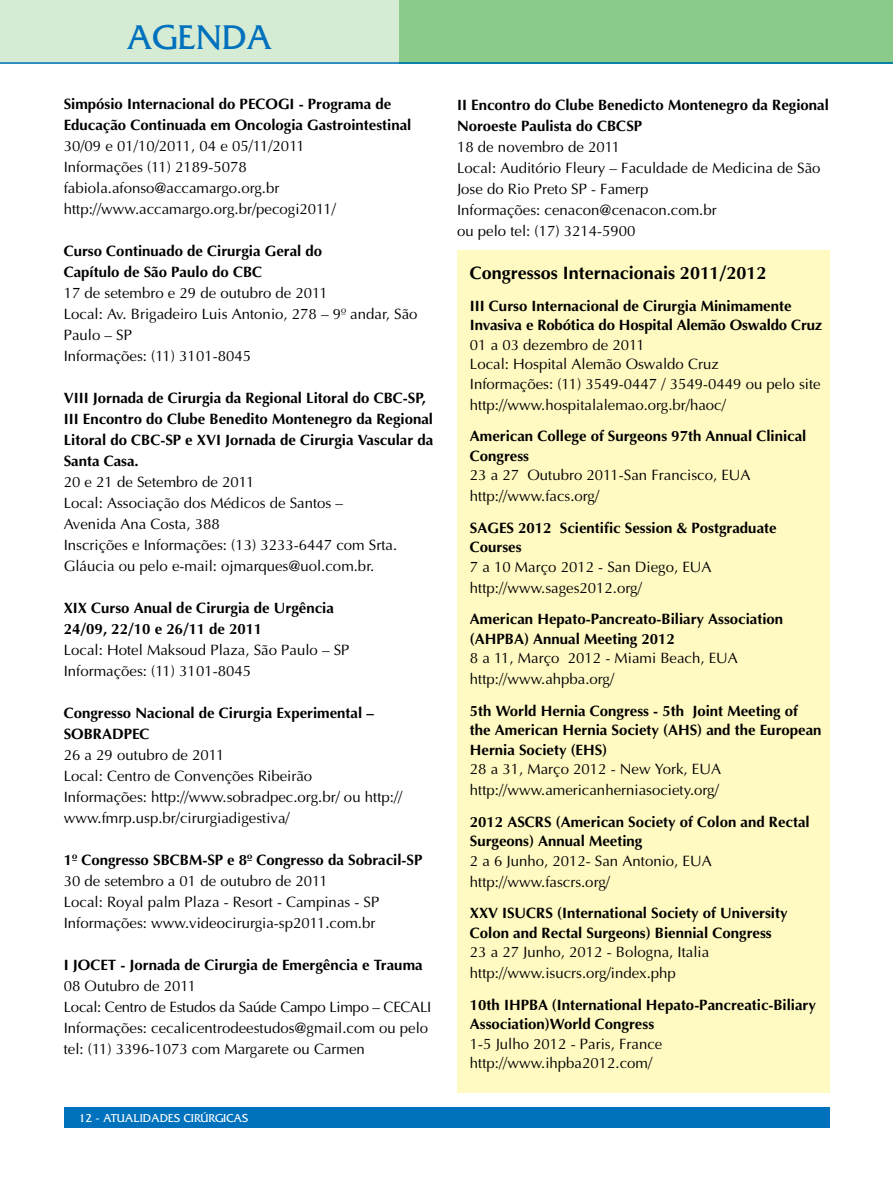
<style>
.page{position:relative;width:893px;height:1191px;background:#fff}
.page>*{position:absolute;margin:0;border:0;box-sizing:border-box;transform-origin:0 0}
.t1{font:36px "France";color:#0071bc}
.t2{font:700 18px "Ottawa";color:#000}
.t3{font:15px/21px "Ottawa";color:#000}
.t4{font:700 15px/19.5px "Ottawa";color:#000}
.t5{font:12px "France";color:#fff}
</style>
<div class="page">
<div style="left:398px;top:0;width:495px;height:62px;background:#8aca8b"></div>
<div style="left:0;top:0;width:398px;height:64px;background:#d6ebd4"></div>
<hr style="left:0;top:62px;width:893px;height:2px;background:#0071bc">
<div style="left:64px;top:1107px;width:765px;height:20px;background:#0071bc"></div>
<div style="left:457px;top:249px;width:372px;height:843px;background:#fffac2"></div>
<h1 class="t1" style="left:127px;top:17px;width:147px">AGENDA</h1>
<p class="t4" style="left:64px;top:93px;width:349px;line-height:21px">Simpósio Internacional do PECOGI - Programa de<br>Educação Continuada em Oncologia Gastrointestinal</p>
<p class="t3" style="left:64px;top:135px;width:274px">30/09 e 01/10/2011, 04 e 05/11/2011<br>Informações (11) 2189-5078 fabiola.afonso@accamargo.org.br http://www.accamargo.org.br/pecogi2011/</p>
<p class="t4" style="left:64px;top:240px;width:260px;line-height:21px">Curso Continuado de Cirurgia Geral do<br>Capítulo de São Paulo do CBC</p>
<p class="t3" style="left:64px;top:282px;width:355px">17 de setembro e 29 de outubro de 2011<br>Local: Av. Brigadeiro Luis Antonio, 278 – 9º andar, São<br>Paulo – SP<br>Informações: (11) 3101-8045</p>
<p class="t4" style="left:64px;top:387px;width:371px;line-height:21px">VIII Jornada de Cirurgia da Regional Litoral do CBC-SP, III Encontro do Clube Benedito Montenegro da Regional Litoral do CBC-SP e XVI Jornada de Cirurgia Vascular da Santa Casa.</p>
<p class="t3" style="left:64px;top:471px;width:335px">20 e 21 de Setembro de 2011<br>Local: Associação dos Médicos de Santos – Avenida Ana Costa, 388<br>Inscrições e Informações: (13) 3233-6447 com Srta.<br>Gláucia ou pelo e-mail: ojmarques@uol.com.br.</p>
<p class="t4" style="left:64px;top:597px;width:272px;line-height:21px">XIX Curso Anual de Cirurgia de Urgência<br>24/09, 22/10 e 26/11 de 2011</p>
<p class="t3" style="left:64px;top:639px;width:287px">Local: Hotel Maksoud Plaza, São Paulo – SP<br>Informações: (11) 3101-8045</p>
<p class="t4" style="left:64px;top:702px;width:312px;line-height:21px">Congresso Nacional de Cirurgia Experimental –<br>SOBRADPEC</p>
<p class="t3" style="left:64px;top:744px;width:340px">26 a 29 outubro de 2011<br>Local: Centro de Convenções Ribeirão<br>Informações: http://www.sobradpec.org.br/ ou http:// www.fmrp.usp.br/cirurgiadigestiva/</p>
<p class="t4" style="left:64px;top:850px;width:360px">1º Congresso SBCBM-SP e 8º Congresso da Sobracil-SP</p>
<p class="t3" style="left:64px;top:870px;width:317px">30 de setembro a 01 de outubro de 2011<br>Local: Royal palm Plaza - Resort - Campinas - SP<br>Informações: www.videocirurgia-sp2011.com.br</p>
<p class="t4" style="left:64px;top:955px;width:360px">I JOCET - Jornada de Cirurgia de Emergência e Trauma</p>
<p class="t3" style="left:64px;top:975px;width:369px">08 Outubro de 2011<br>Local: Centro de Estudos da Saúde Campo Limpo – CECALI Informações: cecalicentrodeestudos@gmail.com ou pelo tel: (11) 3396-1073 com Margarete ou Carmen</p>
<p class="t5" style="left:79px;top:1111px;width:171px">12 - ATUALIDADES CIRÚRGICAS</p>
<p class="t4" style="left:457px;top:94px;width:373px;line-height:21px">II Encontro do Clube Benedicto Montenegro da Regional<br>Noroeste Paulista do CBCSP</p>
<p class="t3" style="left:457px;top:136px;width:365px">18 de novembro de 2011<br>Local: Auditório Fleury – Faculdade de Medicina de São Jose do Rio Preto SP - Famerp<br>Informações: cenacon@cenacon.com.br<br>ou pelo tel: (17) 3214-5900</p>
<p class="t2" style="left:470px;top:262px;width:298px">Congressos Internacionais 2011/2012</p>
<p class="t4" style="left:470px;top:296px;width:354px">III Curso Internacional de Cirurgia Minimamente<br>Invasiva e Robótica do Hospital Alemão Oswaldo Cruz</p>
<p class="t3" style="left:470px;top:335px;width:352px;line-height:19.5px">01 a 03 dezembro de 2011<br>Local: Hospital Alemão Oswaldo Cruz<br>Informações: (11) 3549-0447 / 3549-0449 ou pelo site</p>
<p class="t3" style="left:470px;top:394px;width:258px">http://www.hospitalalemao.org.br/haoc/</p>
<p class="t4" style="left:470px;top:426px;width:338px">American College of Surgeons 97th Annual Clinical<br>Congress</p>
<p class="t3" style="left:470px;top:465px;width:282px">23 a 27 Outubro 2011-San Francisco, EUA http://www.facs.org/</p>
<p class="t4" style="left:470px;top:518px;width:308px">SAGES 2012 Scientific Session &amp; Postgraduate<br>Courses</p>
<p class="t3" style="left:470px;top:556px;width:243px">7 a 10 Março 2012 - San Diego, EUA http://www.sages2012.org/</p>
<p class="t4" style="left:470px;top:609px;width:315px">American Hepato-Pancreato-Biliary Association (AHPBA) Annual Meeting 2012</p>
<p class="t3" style="left:470px;top:648px;width:270px">8 a 11, Março 2012 - Miami Beach, EUA http://www.ahpba.org/</p>
<p class="t4" style="left:470px;top:701px;width:353px">5th World Hernia Congress - 5th Joint Meeting of the American Hernia Society (AHS) and the European<br>Hernia Society (EHS)</p>
<p class="t3" style="left:470px;top:759px;width:253px">28 a 31, Março 2012 - New York, EUA http://www.americanherniasociety.org/</p>
<p class="t4" style="left:470px;top:812px;width:341px">2012 ASCRS (American Society of Colon and Rectal<br>Surgeons) Annual Meeting</p>
<p class="t3" style="left:470px;top:850px;width:243px">2 a 6 Junho, 2012- San Antonio, EUA http://www.fascrs.org/</p>
<p class="t4" style="left:470px;top:903px;width:319px">XXV ISUCRS (International Society of University<br>Colon and Rectal Surgeons) Biennial Congress</p>
<p class="t3" style="left:470px;top:942px;width:241px">23 a 27 Junho, 2012 - Bologna, Italia http://www.isucrs.org/index.php</p>
<p class="t4" style="left:470px;top:995px;width:348px">10th IHPBA (International Hepato-Pancreatic-Biliary<br>Association)World Congress</p>
<p class="t3" style="left:470px;top:1034px;width:194px;line-height:19.5px">1-5 Julho 2012 - Paris, France http://www.ihpba2012.com/</p>
</div>
